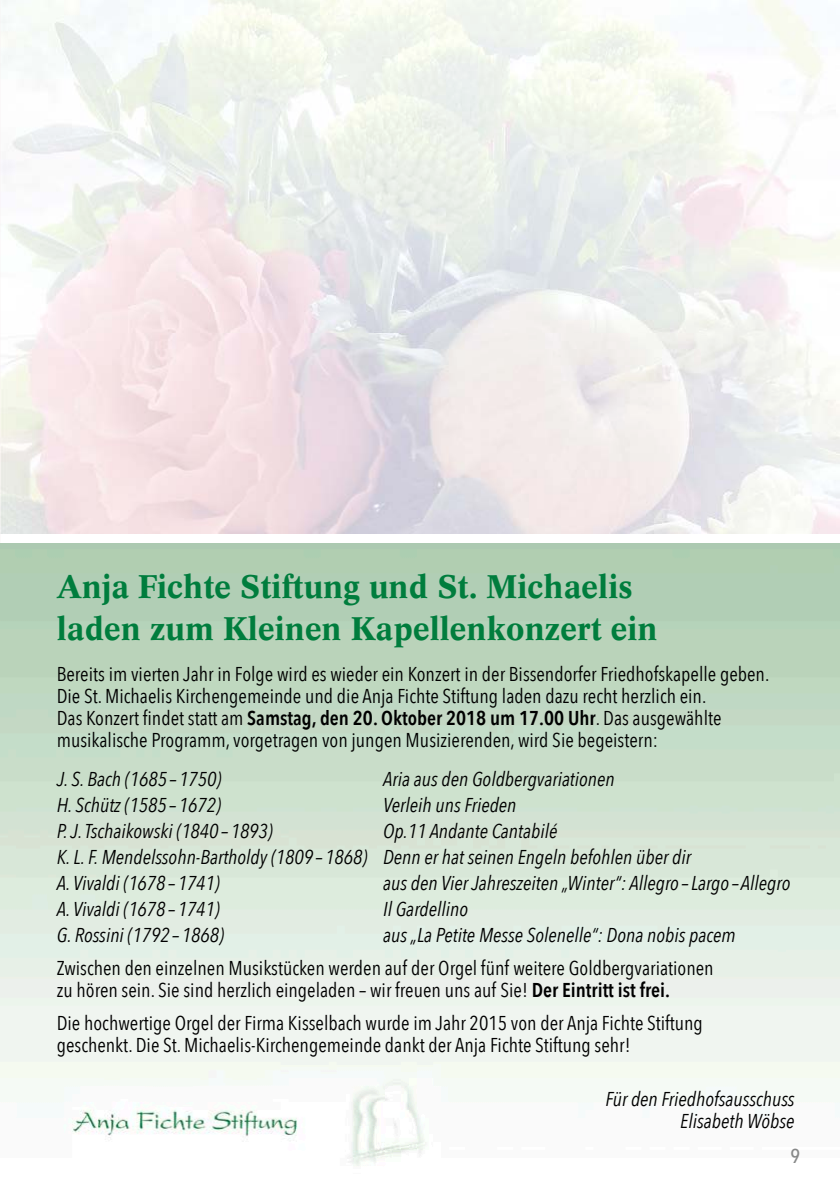
<style>
.page{position:relative;width:840px;height:1191px;background:#fff}
.page>*{position:absolute;margin:0;border:0;box-sizing:border-box;transform-origin:0 0}
.t1{font:700 32px/42px "Concorde";color:#007d3d}
.t2{font:20px/22px "Avenir Next Condensed";color:#000}
.t3{font:italic 20px/26px "Avenir Next Condensed";color:#000}
.t4{font:500 20px "Avenir Next Condensed";color:#878888}
.s1{font-weight:600}
</style>
<div class="page">
<img style="left:1px;top:543px;width:838px;height:623px">
<h1 class="t1" style="left:57px;top:565px;width:602px">Anja Fichte Stiftung und St. Michaelis laden zum Kleinen Kapellenkonzert ein</h1>
<p class="t2" style="left:57px;top:662px;width:713px">Bereits im vierten Jahr in Folge wird es wieder ein Konzert in der Bissendorfer Friedhofskapelle geben.<br>Die St. Michaelis Kirchengemeinde und die Anja Fichte Stiftung laden dazu recht herzlich ein.<br>Das Konzert findet statt am <span class="s1">Samstag, den 20. Oktober 2018 um 17.00 Uhr</span>. Das ausgewählte musikalische Programm, vorgetragen von jungen Musizierenden, wird Sie begeistern:</p>
<p class="t3" style="left:57px;top:766px;width:166px">J. S. Bach (1685 – 1750)</p>
<p class="t3" style="left:383px;top:766px;width:233px">Aria aus den Goldbergvariationen</p>
<p class="t3" style="left:57px;top:792px;width:165px">H. Schütz (1585 – 1672)</p>
<p class="t3" style="left:383px;top:792px;width:135px">Verleih uns Frieden</p>
<p class="t3" style="left:57px;top:818px;width:217px">P. J. Tschaikowski (1840 – 1893)</p>
<p class="t3" style="left:57px;top:818px;width:635px;text-indent:326px">Op.11 Andante Cantabilé<br>K. L. F. Mendelssohn-Bartholdy (1809 – 1868) Denn er hat seinen Engeln befohlen über dir<br>A. Vivaldi (1678 – 1741)</p>
<p class="t3" style="left:383px;top:870px;width:408px">aus den Vier Jahreszeiten „Winter“: Allegro – Largo – Allegro</p>
<p class="t3" style="left:57px;top:896px;width:164px">A. Vivaldi (1678 – 1741)</p>
<p class="t3" style="left:383px;top:896px;width:86px">Il Gardellino</p>
<p class="t3" style="left:57px;top:922px;width:169px">G. Rossini (1792 – 1868)</p>
<p class="t3" style="left:383px;top:922px;width:354px">aus „La Petite Messe Solenelle“: Dona nobis pacem</p>
<p class="t2" style="left:57px;top:956px;width:658px">Zwischen den einzelnen Musikstücken werden auf der Orgel fünf weitere Goldbergvariationen zu hören sein. Sie sind herzlich eingeladen – wir freuen uns auf Sie! <span class="s1">Der Eintritt ist frei.</span></p>
<p class="t2" style="left:57px;top:1011px;width:647px">Die hochwertige Orgel der Firma Kisselbach wurde im Jahr 2015 von der Anja Fichte Stiftung geschenkt. Die St. Michaelis-Kirchengemeinde dankt der Anja Fichte Stiftung sehr!</p>
<p class="t3" style="left:605px;top:1088px;width:190px;line-height:22px;text-align:right">Für den Friedhofsausschuss<br>Elisabeth Wöbse</p>
<p class="t4" style="left:790px;top:1143px;width:11px">9</p>
</div>
